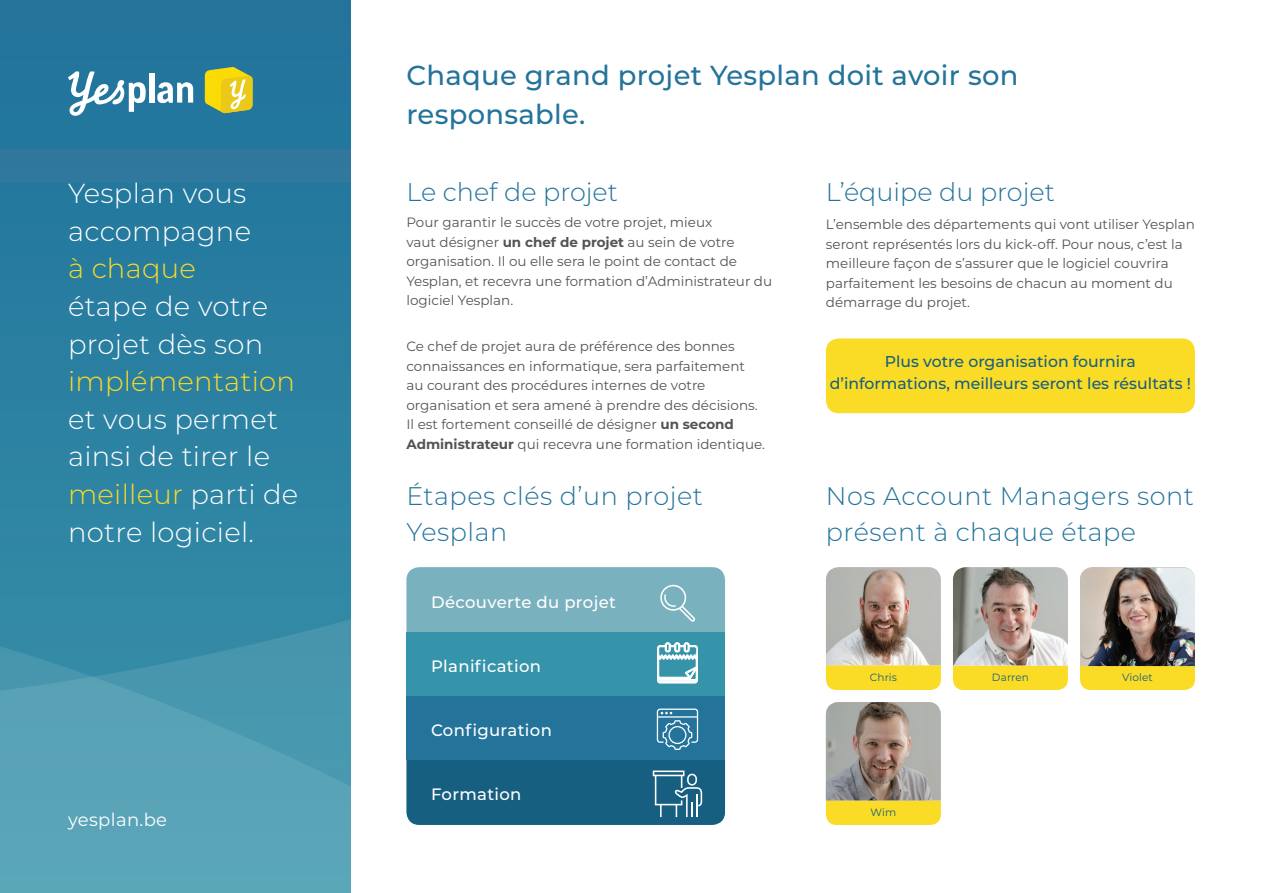
<style>
.page{position:relative;width:1263px;height:893px;background:#fff}
.page>*{position:absolute;margin:0;border:0;box-sizing:border-box;transform-origin:0 0}
.t1{font:300 27.45px/37.7px "Montserrat";letter-spacing:.01em;color:#fff}
.t2{font:500 27.45px/38.7px "Montserrat";letter-spacing:.01em;color:#23739b}
.t3{font:300 27.45px "Montserrat";letter-spacing:.01em;color:#fadb26}
.t4{font:300 25.5px/36px "Montserrat";letter-spacing:.02em;color:#23739b}
.t5{font:300 25.5px "Montserrat";color:#23739b}
.t6{font:18px "Montserrat";letter-spacing:.02em;color:#fff}
.t7{font:500 16.5px "Montserrat";letter-spacing:.02em;color:#fff}
.t8{font:500 15.75px/22.6px "Montserrat";color:#165f80;text-align:center}
.t9{font:13.5px/19.5px "Montserrat";color:#535355}
.t10{font:10.5px "Montserrat";letter-spacing:.01em;color:#165f80}
.s1{color:#fadb26}
.s2{font-weight:700}
</style>
<div class="page">
<div style="left:0;top:0;width:351px;height:893px;background:#277a9e"></div>
<div style="left:0;top:446px;width:351px;height:110px;background:#2e85a3"></div>
<svg style="left:0;top:556px;width:351px;height:337px;fill:#59a1b5"></svg>
<svg style="left:826px;top:567px;width:115px;height:123px;background:#c1b38a"></svg>
<div style="left:953px;top:665px;width:115px;height:25px;background:#fadb26"></div>
<img style="left:953px;top:567px;width:115px;height:98px">
<svg style="left:1080px;top:567px;width:115px;height:123px;background:#f7da30"></svg>
<img style="left:1080px;top:568px;width:115px;height:98px">
<svg style="left:826px;top:702px;width:115px;height:123px;background:#b0a37b"></svg>
<div style="left:826px;top:338px;width:369px;height:75px;background:#fadb26;border-radius:13px"></div>
<svg style="left:68px;top:71px;width:78px;height:45px"></svg>
<div style="left:149px;top:73px;width:5px;height:30px;background:#fff"></div>
<svg style="left:157px;top:82px;width:36px;height:21px"></svg>
<svg style="left:205px;top:67px;width:48px;height:46px;background:#d6c837"></svg>
<div style="left:406px;top:633px;width:319px;height:63px;background:#3594aa"></div>
<div style="left:406px;top:696px;width:319px;height:63px;background:#23739b"></div>
<div style="left:406px;top:567px;width:319px;height:66px;background:#7ab1be"></div>
<svg style="left:657px;top:643px;width:41px;height:40px"></svg>
<svg style="left:657px;top:709px;width:41px;height:41px"></svg>
<div style="left:406px;top:759px;width:319px;height:66px;background:#165f80"></div>
<hr style="left:696px;top:794px;width:2px;height:23px;background:#fff">
<h1 class="t1" style="left:68px;top:174px;width:185px">Yesplan vous accompagne</h1>
<h1 class="t3" style="left:68px;top:250px;width:129px">à chaque</h1>
<h1 class="t1" style="left:68px;top:287px;width:202px">étape de votre projet dès son</h1>
<h1 class="t3" style="left:68px;top:363px;width:229px">implémentation</h1>
<h1 class="t1" style="left:68px;top:399px;width:232px">et vous permet ainsi de tirer le <span class="s1">meilleur</span> parti de notre logiciel.</h1>
<h3 class="t6" style="left:68px;top:807px;width:101px">yesplan.be</h3>
<h1 class="t2" style="left:406px;top:55px;width:613px">Chaque grand projet Yesplan doit avoir son responsable.</h1>
<h2 class="t5" style="left:406px;top:175px;width:213px">Le chef de projet</h2>
<p class="t9" style="left:406px;top:212px;width:367px">Pour garantir le succès de votre projet, mieux<br>vaut désigner <span class="s2">un chef de projet</span> au sein de votre organisation. Il ou elle sera le point de contact de Yesplan, et recevra une formation d’Administrateur du logiciel Yesplan.</p>
<p class="t9" style="left:406px;top:336px;width:360px">Ce chef de projet aura de préférence des bonnes connaissances en informatique, sera parfaitement au courant des procédures internes de votre organisation et sera amené à prendre des décisions.<br>Il est fortement conseillé de désigner <span class="s2">un second Administrateur</span> qui recevra une formation identique.</p>
<h2 class="t5" style="left:826px;top:175px;width:230px">L’équipe du projet</h2>
<p class="t9" style="left:826px;top:214px;width:370px">L’ensemble des départements qui vont utiliser Yesplan seront représentés lors du kick-off. Pour nous, c’est la meilleure façon de s’assurer que le logiciel couvrira parfaitement les besoins de chacun au moment du démarrage du projet.</p>
<p class="t8" style="left:830px;top:349px;width:363px">Plus votre organisation fournira d’informations, meilleurs seront les résultats !</p>
<h2 class="t4" style="left:406px;top:478px;width:298px">Étapes clés d’un projet<br>Yesplan</h2>
<h2 class="t4" style="left:826px;top:478px;width:369px">Nos Account Managers sont présent à chaque étape</h2>
<p class="t7" style="left:431px;top:590px;width:186px">Découverte du projet</p>
<p class="t7" style="left:431px;top:655px;width:112px">Planification</p>
<p class="t7" style="left:431px;top:718px;width:122px">Configuration</p>
<p class="t7" style="left:431px;top:783px;width:92px">Formation</p>
<p class="t10" style="left:870px;top:670px;width:29px">Chris</p>
<p class="t10" style="left:870px;top:805px;width:27px">Wim</p>
<p class="t10" style="left:992px;top:670px;width:39px">Darren</p>
<p class="t10" style="left:1122px;top:670px;width:32px">Violet</p>
</div>
